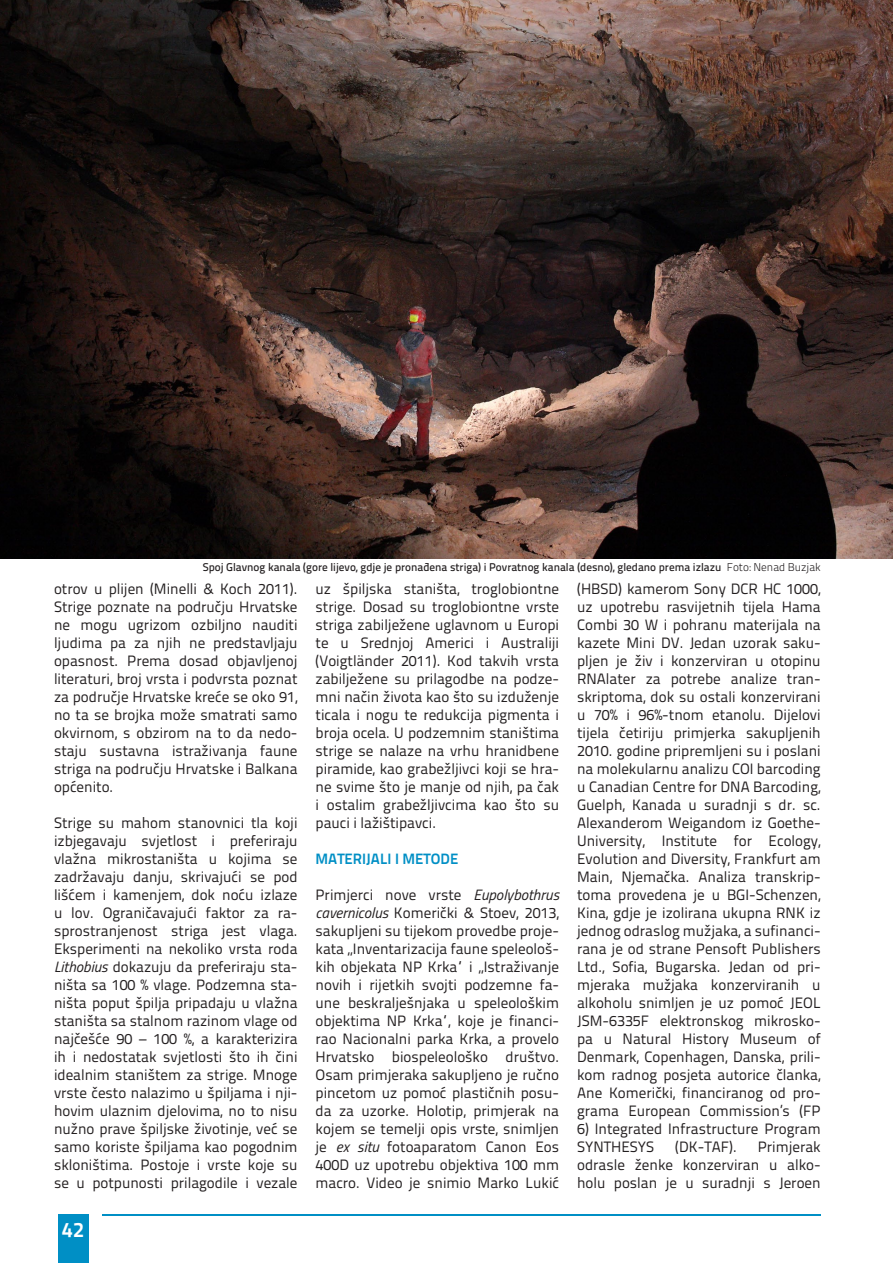
<style>
.page{position:relative;width:893px;height:1263px;background:#fff}
.page>*{position:absolute;margin:0;border:0;box-sizing:border-box;transform-origin:0 0}
.t1{font:21px "Titillium Maps 29 L 800 wt";color:#fff}
.t2{font:15px/18px "Titillium Text 22 L 400 wt";color:#231f20;text-align:justify}
.t3{font:15px "Titillium Text 22 L 800 wt";color:#008fc5}
.t4{font:11.25px "Titillium Text 22 L 600 wt";color:#231f20}
.s1{font-family:"Titillium Text 22 L 250 wt"}
.s2{font-family:"Titillium";font-style:italic}
</style>
<div class="page">
<div style="left:58px;top:1214px;width:30px;height:49px;background:#008fc5"></div>
<hr style="left:102px;top:1214px;width:719px;height:1px;background:#008fc5">
<img style="left:0;top:0;width:893px;height:558px">
<p class="t4" style="left:203px;top:558px;width:619px">Spoj Glavnog kanala (gore lijevo, gdje je pronađena striga) i Povratnog kanala (desno), gledano prema izlazu <span class="s1">Foto: Nenad Buzjak</span></p>
<p class="t2" style="left:54px;top:579px;width:245px">otrov u plijen (Minelli &amp; Koch 2011).<br>Strige poznate na području Hrvatske ne mogu ugrizom ozbiljno nauditi ljudima pa za njih ne predstavljaju opasnost. Prema dosad objavljenoj literaturi, broj vrsta i podvrsta poznat za područje Hrvatske kreće se oko 91, no ta se brojka može smatrati samo okvirnom, s obzirom na to da nedo&shy;staju sustavna istraživanja faune striga na području Hrvatske i Balkana općenito.</p>
<p class="t2" style="left:54px;top:813px;width:245px">Strige su mahom stanovnici tla koji izbjegavaju svjetlost i preferiraju vlažna mikrostaništa u kojima se zadržavaju danju, skrivajući se pod lišćem i kamenjem, dok noću izlaze u lov. Ograničavajući faktor za ra&shy;sprostranjenost striga jest vlaga.<br>Eksperimenti na nekoliko vrsta roda <span class="s2">Lithobius</span> dokazuju da preferiraju sta&shy;ništa sa 100 % vlage. Podzemna sta&shy;ništa poput špilja pripadaju u vlažna staništa sa stalnom razinom vlage od najčešće 90 – 100 %, a karakterizira ih i nedostatak svjetlosti što ih čini idealnim staništem za strige. Mnoge vrste često nalazimo u špiljama i nji&shy;hovim ulaznim djelovima, no to nisu nužno prave špiljske životinje, već se samo koriste špiljama kao pogodnim skloništima. Postoje i vrste koje su se u potpunosti prilagodile i vezale</p>
<h1 class="t1" style="left:62px;top:1213px;width:24px">42</h1>
<p class="t2" style="left:316px;top:579px;width:245px">uz špiljska staništa, troglobiontne strige. Dosad su troglobiontne vrste striga zabilježene uglavnom u Europi te u Srednjoj Americi i Australiji (Voigtländer 2011). Kod takvih vrsta zabilježene su prilagodbe na podze&shy;mni način života kao što su izduženje ticala i nogu te redukcija pigmenta i broja ocela. U podzemnim staništima strige se nalaze na vrhu hranidbene piramide, kao grabežljivci koji se hra&shy;ne svime što je manje od njih, pa čak i ostalim grabežljivcima kao što su pauci i lažištipavci.</p>
<p class="t3" style="left:316px;top:847px;width:144px">MATERIJALI I METODE</p>
<p class="t2" style="left:316px;top:885px;width:245px">Primjerci nove vrste <span class="s2">Eupolybothrus cavernicolus</span> Komerički &amp; Stoev, 2013, sakupljeni su tijekom provedbe proje&shy;kata „Inventarizacija faune speleološ&shy;kih objekata NP Krka“ i „Istraživanje novih i rijetkih svojti podzemne fa&shy;une beskralješnjaka u speleološkim objektima NP Krka“, koje je financi&shy;rao Nacionalni parka Krka, a provelo Hrvatsko biospeleološko društvo.<br>Osam primjeraka sakupljeno je ručno pincetom uz pomoć plastičnih posu&shy;da za uzorke. Holotip, primjerak na kojem se temelji opis vrste, snimljen je <span class="s2">ex situ</span> fotoaparatom Canon Eos 400D uz upotrebu objektiva 100 mm macro. Video je snimio Marko Lukić</p>
<p class="t2" style="left:577px;top:579px;width:245px">(HBSD) kamerom Sony DCR HC 1000, uz upotrebu rasvijetnih tijela Hama Combi 30 W i pohranu materijala na kazete Mini DV. Jedan uzorak saku&shy;pljen je živ i konzerviran u otopinu RNAlater za potrebe analize tran&shy;skriptoma, dok su ostali konzervirani u 70% i 96%-tnom etanolu. Dijelovi tijela četiriju primjerka sakupljenih 2010. godine pripremljeni su i poslani na molekularnu analizu COI barcoding u Canadian Centre for DNA Barcoding, Guelph, Kanada u suradnji s dr. sc.<br>Alexanderom Weigandom iz Goethe-University, Institute for Ecology, Evolution and Diversity, Frankfurt am Main, Njemačka. Analiza transkrip&shy;toma provedena je u BGI-Schenzen, Kina, gdje je izolirana ukupna RNK iz jednog odraslog mužjaka, a sufinanci&shy;rana je od strane Pensoft Publishers Ltd., Sofia, Bugarska. Jedan od pri&shy;mjeraka mužjaka konzerviranih u alkoholu snimljen je uz pomoć JEOL JSM-6335F elektronskog mikrosko&shy;pa u Natural History Museum of Denmark, Copenhagen, Danska, prili&shy;kom radnog posjeta autorice članka, Ane Komerički, financiranog od pro&shy;grama European Commission’s (FP</p>
<p class="t2" style="left:577px;top:1119px;width:245px">6) Integrated Infrastructure Program<br>SYNTHESYS</p>
<p class="t2" style="left:675px;top:1137px;width:63px">(DK-TAF).</p>
<p class="t2" style="left:577px;top:1137px;width:245px;text-indent:181px">Primjerak odrasle ženke konzerviran u alko&shy;holu poslan je u suradnji s Jeroen</p>
</div>
